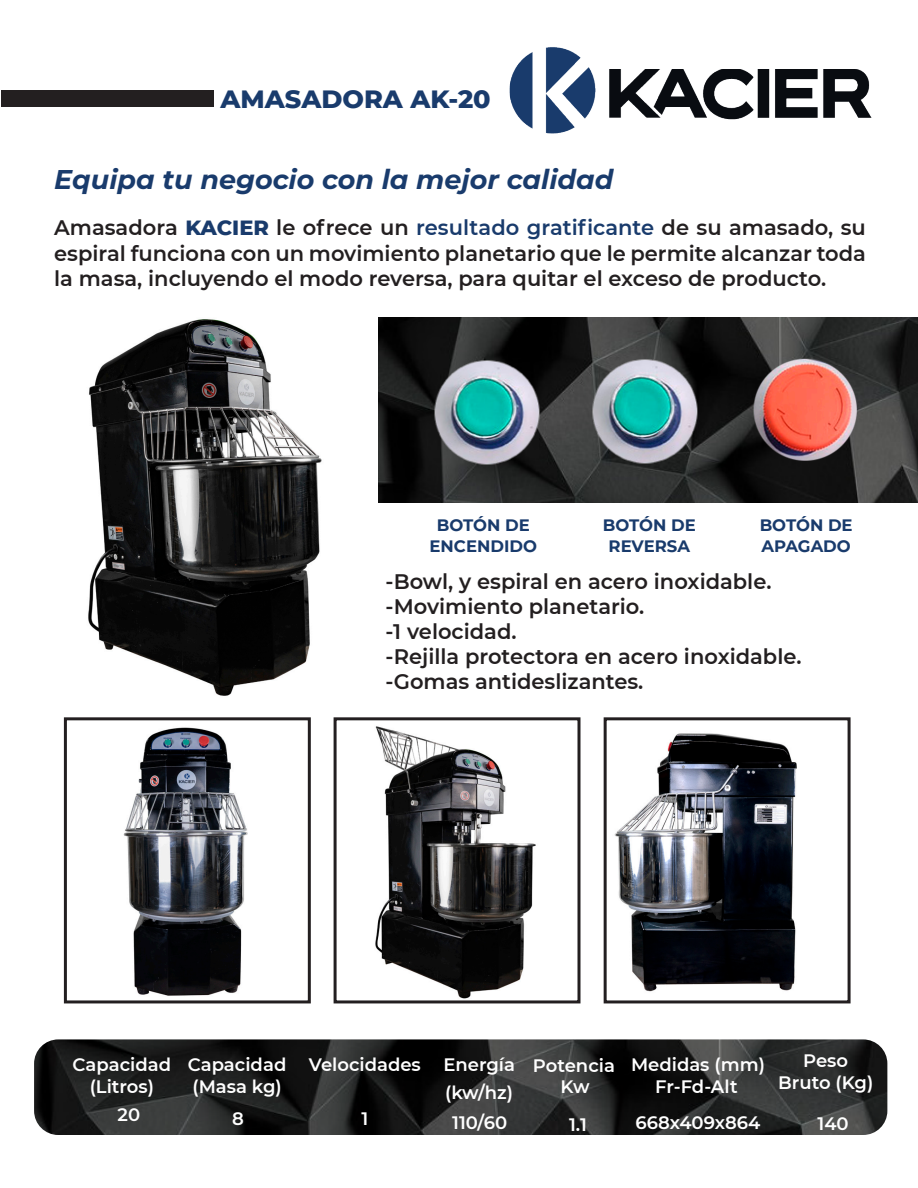
<style>
.page{position:relative;width:918px;height:1188px;background:#fff}
.page>*{position:absolute;margin:0;border:0;box-sizing:border-box;transform-origin:0 0}
.t1{font:italic 700 27px "Montserrat";color:#193b6c}
.t2{font:800 25.5px "Montserrat";color:#193b6c}
.t3{font:600 21px/25.2px "Montserrat";color:#231f20;text-align:justify}
.t4{font:600 18px/21.6px "Montserrat";color:#fff;text-align:center}
.t5{font:700 16.5px "Montserrat";color:#193b6c}
.s1{font-weight:800;color:#193b6c}
.s2{color:#193b6c}
</style>
<div class="page">
<div style="left:604px;top:717px;width:247px;height:286px;border:3px solid #231f20"></div>
<img style="left:123px;top:727px;width:125px;height:269px">
<div style="left:64px;top:717px;width:247px;height:286px;border:3px solid #231f20"></div>
<img style="left:375px;top:726px;width:161px;height:273px">
<img style="left:609px;top:70px;width:262px;height:50px">
<img style="left:509px;top:47px;width:87px;height:87px">
<div style="left:1px;top:90px;width:213px;height:16px;background:#231f20"></div>
<img style="left:88px;top:319px;width:234px;height:377px">
<img style="left:614px;top:733px;width:183px;height:259px">
<img style="left:34px;top:1039px;width:853px;height:96px">
<div style="left:334px;top:717px;width:246px;height:286px;border:3px solid #231f20"></div>
<img style="left:379px;top:317px;width:539px;height:186px">
<img style="left:408px;top:340px;width:314px;height:141px">
<img style="left:727px;top:340px;width:157px;height:140px">
<p class="t2" style="left:220px;top:80px;width:272px">AMASADORA AK-20</p>
<p class="t1" style="left:54px;top:160px;width:561px">Equipa tu negocio con la mejor calidad</p>
<p class="t3" style="left:54px;top:214px;width:813px">Amasadora <span class="s1">KACIER</span> le ofrece un <span class="s2">resultado gratificante</span> de su amasado, su espiral funciona con un movimiento planetario que le permite alcanzar toda la masa, incluyendo el modo reversa, para quitar el exceso de producto.</p>
<p class="t5" style="left:437px;top:514px;width:95px">BOTÓN DE</p>
<p class="t5" style="left:430px;top:535px;width:109px">ENCENDIDO</p>
<p class="t5" style="left:603px;top:514px;width:95px">BOTÓN DE</p>
<p class="t5" style="left:609px;top:535px;width:83px">REVERSA</p>
<p class="t5" style="left:760px;top:514px;width:95px">BOTÓN DE</p>
<p class="t5" style="left:762px;top:535px;width:91px">APAGADO</p>
<p class="t3" style="left:386px;top:568px;width:387px">-Bowl, y espiral en acero inoxidable.</p>
<p class="t3" style="left:386px;top:593px;width:260px">-Movimiento planetario.</p>
<p class="t3" style="left:386px;top:618px;width:133px">-1 velocidad.</p>
<p class="t3" style="left:386px;top:643px;width:418px">-Rejilla protectora en acero inoxidable.</p>
<p class="t3" style="left:386px;top:668px;width:259px">-Gomas antideslizantes.</p>
<p class="t4" style="left:73px;top:1053px;width:100px">Capacidad (Litros)</p>
<p class="t4" style="left:188px;top:1053px;width:100px;text-align:left">Capacidad (Masa kg)</p>
<p class="t4" style="left:309px;top:1053px;width:114px">Velocidades</p>
<p class="t4" style="left:443px;top:1053px;width:323px">Energía Potencia Medidas (mm)</p>
<p class="t4" style="left:803px;top:1049px;width:46px">Peso</p>
<p class="t4" style="left:561px;top:1075px;width:30px">Kw</p>
<p class="t4" style="left:655px;top:1075px;width:84px">Fr-Fd-Alt</p>
<p class="t4" style="left:778px;top:1071px;width:97px">Bruto (Kg)</p>
<p class="t4" style="left:445px;top:1077px;width:69px;line-height:30px">(kw/hz)<br>110/60</p>
<p class="t4" style="left:118px;top:1103px;width:24px">20</p>
<p class="t4" style="left:232px;top:1107px;width:13px">8</p>
<p class="t4" style="left:361px;top:1107px;width:8px">1</p>
<p class="t4" style="left:569px;top:1113px;width:19px">1.1</p>
<p class="t4" style="left:636px;top:1111px;width:126px">668x409x864</p>
<p class="t4" style="left:817px;top:1112px;width:33px">140</p>
</div>
